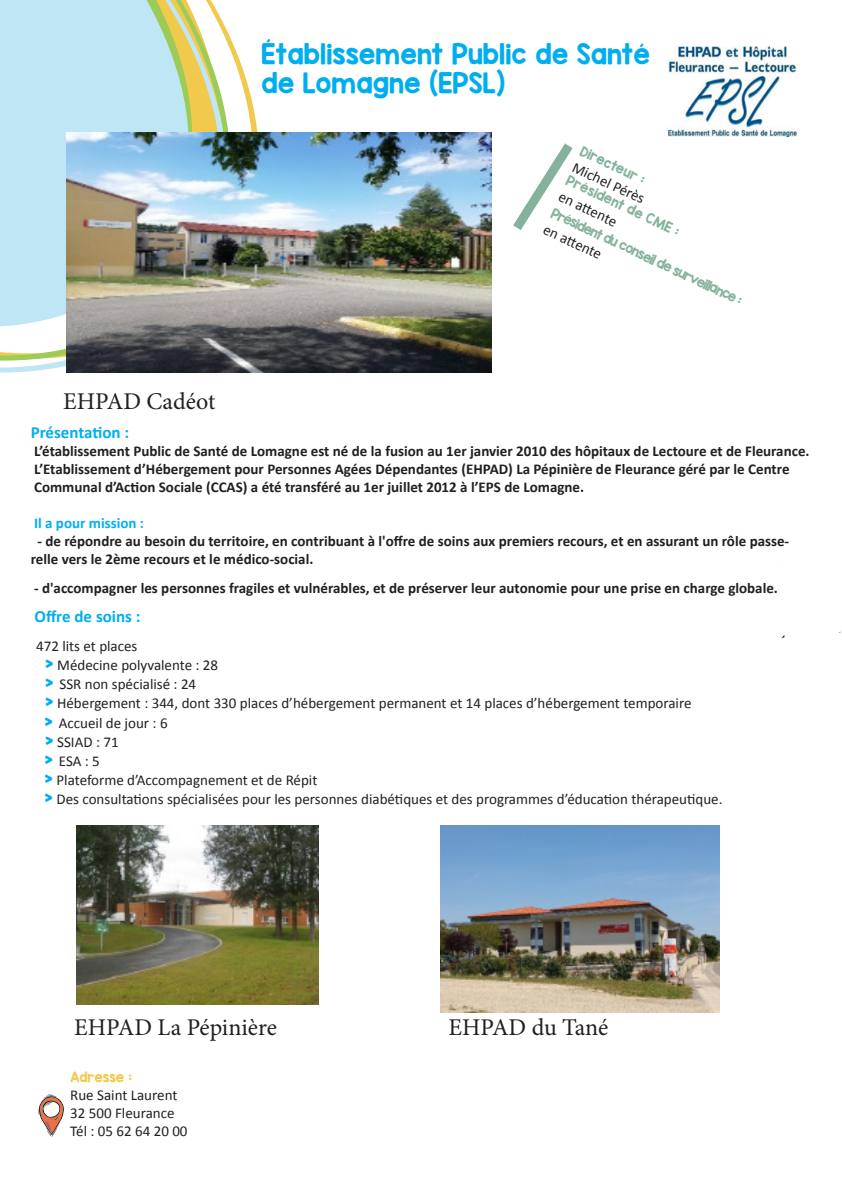
<style>
.page{position:relative;width:842px;height:1191px;background:#fff}
.page>*{position:absolute;margin:0;border:0;box-sizing:border-box;transform-origin:0 0}
.t1{font:24px "KG Red Hands";color:#00aeef}
.t2{font:24px "Minion Pro";color:#231f20}
.t3{font:700 17px "Calibri";color:#00aeef}
.t4{font:700 15px/18px "Calibri";color:#231f20}
.t5{font:15px "Calibri";color:#231f20}
.t6{font:700 15px "Calibri";color:#00aeef}
.t7{font:12px "KG Red Hands";color:#85b39c}
.t8{font:12px "KG Red Hands";color:#f0c94d}
.s1{font-family:"KG Red Hands";font-size:16px;color:#00aeef}
</style>
<div class="page">
<svg style="left:239px;top:59px;width:22px;height:74px"></svg>
<svg style="left:0;top:0;width:229px;height:373px"></svg>
<div style="left:0;top:0;width:158px;height:315px;background:#bfe6f5"></div>
<svg style="left:513px;top:143px;width:60px;height:87px"></svg>
<svg style="left:38px;top:1094px;width:26px;height:43px"></svg>
<img style="left:667px;top:46px;width:132px;height:90px">
<img style="left:66px;top:133px;width:425px;height:239px">
<img style="left:77px;top:825px;width:242px;height:179px">
<img style="left:441px;top:825px;width:279px;height:187px">
<p class="t1" style="left:261px;top:38px;width:390px">Établissement Public de Santé</p>
<p class="t1" style="left:261px;top:67px;width:245px">de Lomagne (EPSL)</p>
<p class="t7" style="left:584px;top:143px;width:72px;rotate:25deg">Directeur :</p>
<p class="t5" style="left:577px;top:158px;width:80px;rotate:25deg">Michel Pérès</p>
<p class="t7" style="left:570px;top:172px;width:125px;rotate:25deg">Président de CME :</p>
<p class="t5" style="left:563px;top:187px;width:64px;rotate:25deg">en att ente</p>
<p class="t7" style="left:555px;top:205px;width:211px;rotate:25deg">Président du conseil de surveillance :</p>
<p class="t5" style="left:548px;top:220px;width:64px;rotate:25deg">en att ente</p>
<p class="t2" style="left:63px;top:386px;width:154px">EHPAD Cadéot</p>
<p class="t3" style="left:31px;top:422px;width:100px">Présentation :</p>
<p class="t4" style="left:34px;top:442px;width:777px">L’établissement Public de Santé de Lomagne est né de la fusion au 1er janvier 2010 des hôpitaux de Lectoure et de Fleurance.</p>
<p class="t4" style="left:34px;top:460px;width:757px">L’Etablissement d’Hébergement pour Personnes Agées Dépendantes (EHPAD) La Pépinière de Fleurance géré par le Centre</p>
<p class="t4" style="left:34px;top:478px;width:551px">Communal d’Action Sociale (CCAS) a été transféré au 1er juillet 2012 à l’EPS de Lomagne.</p>
<p class="t6" style="left:34px;top:514px;width:111px">Il a pour mission :</p>
<p class="t4" style="left:31px;top:532px;width:760px;text-indent:7px">- de répondre au besoin du territoire, en contribuant à l'offre de soins aux premiers recours, et en assurant un rôle passe&shy;relle vers le 2ème recours et le médico-social.</p>
<p class="t4" style="left:34px;top:579px;width:745px">- d'accompagner les personnes fragiles et vulnérables, et de préserver leur autonomie pour une prise en charge globale.</p>
<p class="t3" style="left:35px;top:605px;width:108px">Offre de soins :</p>
<p class="t5" style="left:36px;top:636px;width:103px">472 lits et places</p>
<p class="t5" style="left:45px;top:655px;width:175px"><span class="s1">&gt;</span> Médecine polyvalente : 28</p>
<p class="t5" style="left:45px;top:674px;width:153px"><span class="s1">&gt;</span> SSR non spécialisé : 24</p>
<p class="t5" style="left:45px;top:694px;width:648px"><span class="s1">&gt;</span> Hébergement : 344, dont 330 places d’hébergement permanent et 14 places d’hébergement temporaire</p>
<p class="t5" style="left:44px;top:713px;width:125px"><span class="s1">&gt;</span> Accueil de jour : 6</p>
<p class="t5" style="left:45px;top:732px;width:75px"><span class="s1">&gt;</span> SSIAD : 71</p>
<p class="t5" style="left:44px;top:751px;width:57px"><span class="s1">&gt;</span> ESA : 5</p>
<p class="t5" style="left:44px;top:770px;width:275px"><span class="s1">&gt;</span> Plateforme d’Accompagnement et de Répit</p>
<p class="t5" style="left:44px;top:790px;width:680px"><span class="s1">&gt;</span> Des consultations spécialisées pour les personnes diabétiques et des programmes d’éducation thérapeutique.</p>
<p class="t2" style="left:74px;top:1011px;width:204px">EHPAD La Pépinière</p>
<p class="t2" style="left:449px;top:1011px;width:161px">EHPAD du Tané</p>
<p class="t8" style="left:70px;top:1068px;width:64px">Adresse :</p>
<p class="t5" style="left:70px;top:1085px;width:109px">Rue Saint Laurent</p>
<p class="t5" style="left:70px;top:1103px;width:106px">32 500 Fleurance</p>
<p class="t5" style="left:70px;top:1121px;width:119px">Tél : 05 62 64 20 00</p>
</div>
